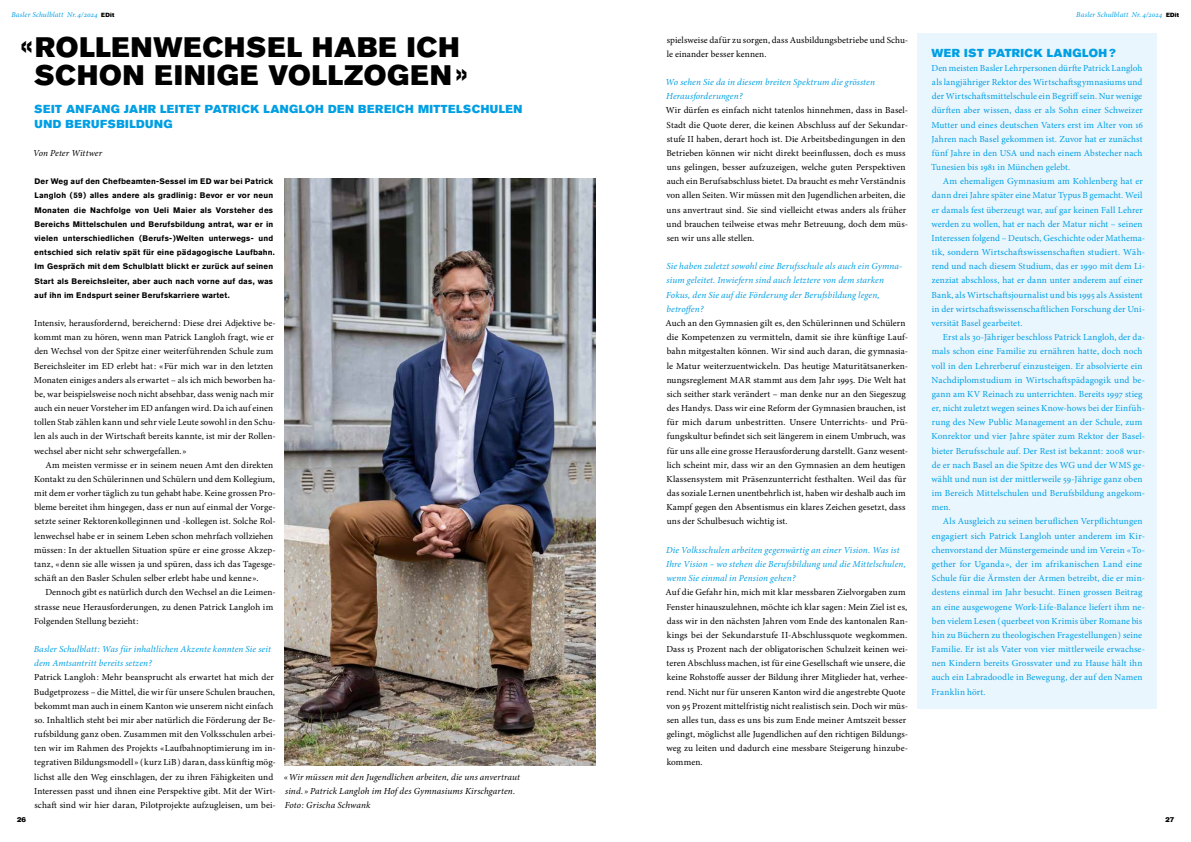
<style>
.page{position:relative;width:1191px;height:842px;background:#fff}
.page>*{position:absolute;margin:0;border:0;box-sizing:border-box;transform-origin:0 0}
.t1{font:28px/28.3px "Akzidenz Grotesk Pro Super";letter-spacing:.035em;color:#000;text-align:center}
.t2{font:11.5px/14.2px "Akzidenz Grotesk Pro Super";letter-spacing:.04em;color:#009fe3}
.t3{font:9.2px/14.2px "Minion Pro";letter-spacing:.01em;color:#000}
.t4{font:9.2px/14.2px "Minion Pro";letter-spacing:.01em;color:#009fe3}
.t5{font:italic 9.2px/14.2px "Minion Pro";letter-spacing:.01em;color:#009fe3}
.t6{font:italic 9.2px/14.2px "Minion Pro";letter-spacing:.01em;color:#000}
.t7{font:700 8px/14.2px "Akzidenz Grotesk Pro";letter-spacing:.02em;color:#000}
.t8{font:italic 7.5px "Minion Pro";letter-spacing:.015em;color:#009fe3}
.t9{font:7px "Akzidenz Grotesk Pro Super";color:#000}
.s1{font-family:"Akzidenz Grotesk Pro Super";font-style:normal;font-size:6px;color:#000}
</style>
<div class="page">
<img style="left:285px;top:179px;width:310px;height:586px">
<div style="left:917px;top:34px;width:240px;height:675px;background:#eaf6fe"></div>
<p class="t8" style="left:12px;top:9px;width:104px">Basler Schulblatt Nr.4/2024 <span class="s1">EDit</span></p>
<p class="t8" style="left:1076px;top:9px;width:104px">Basler Schulblatt Nr.4/2024 <span class="s1">EDit</span></p>
<h1 class="t1" style="left:21px;top:33px;width:448px">«ROLLENWECHSEL HABE ICH<br>SCHON EINIGE VOLLZOGEN »</h1>
<p class="t2" style="left:34px;top:102px;width:489px">SEIT ANFANG JAHR LEITET PATRICK LANGLOH DEN BEREICH MITTELSCHULEN<br>UND BERUFSBILDUNG</p>
<p class="t6" style="left:33px;top:146px;width:71px">Von Peter Wittwer</p>
<p class="t7" style="left:34px;top:174px;width:242px">Der Weg auf den Chefbeamten-Sessel im ED war bei Patrick Langloh ( 59 ) alles andere als gradlinig : Bevor er vor neun Monaten die Nachfolge von Ueli Maier als Vorsteher des Bereichs Mittelschulen und Berufsbildung antrat, war er in vielen unterschiedlichen ( Berufs- )Welten unterwegs- und entschied sich relativ spät für eine pädagogische Laufbahn.<br>Im Gespräch mit dem Schulblatt blickt er zurück auf seinen Start als Bereichsleiter, aber auch nach vorne auf das, was auf ihn im Endspurt seiner Berufskarriere wartet.</p>
<p class="t3" style="left:34px;top:316px;width:243px">Intensiv, herausfordernd, bereichernd : Diese drei Adjektive be&shy;kommt man zu hören, wenn man Patrick Langloh fragt, wie er den Wechsel von der Spitze einer weiterführenden Schule zum Bereichsleiter im ED erlebt hat : « Für mich war in den letzten Monaten einiges anders als erwartet – als ich mich beworben ha&shy;be, war beispielsweise noch nicht absehbar, dass wenig nach mir auch ein neuer Vorsteher im ED anfangen wird. Da ich auf einen tollen Stab zählen kann und sehr viele Leute sowohl in den Schu&shy;len als auch in der Wirtschaft bereits kannte, ist mir der Rollen&shy;wechsel aber nicht sehr schwergefallen. »</p>
<p class="t3" style="left:34px;top:458px;width:243px;text-indent:11px">Am meisten vermisse er in seinem neuen Amt den direkten Kontakt zu den Schülerinnen und Schülern und dem Kollegium, mit dem er vorher täglich zu tun gehabt habe. Keine grossen Pro&shy;bleme bereitet ihm hingegen, dass er nun auf einmal der Vorge&shy;setzte seiner Rektorenkolleginnen und -kollegen ist. Solche Rol&shy;lenwechsel habe er in seinem Leben schon mehrfach vollziehen müssen : In der aktuellen Situation spüre er eine grosse Akzep&shy;tanz, « denn sie alle wissen ja und spüren, dass ich das Tagesge&shy;schäft an den Basler Schulen selber erlebt habe und kenne ».</p>
<p class="t3" style="left:34px;top:585px;width:243px;text-indent:11px">Dennoch gibt es natürlich durch den Wechsel an die Leimen&shy;strasse neue Herausforderungen, zu denen Patrick Langloh im<br>Folgenden Stellung bezieht :</p>
<p class="t5" style="left:34px;top:642px;width:239px">Basler Schulblatt : Was für inhaltlichen Akzente konnten Sie seit dem Amtsantritt bereits setzen ?</p>
<p class="t3" style="left:34px;top:670px;width:243px">Patrick Langloh : Mehr beansprucht als erwartet hat mich der Budgetprozess – die Mittel, die wir für unsere Schulen brauchen, bekommt man auch in einem Kanton wie unserem nicht einfach so. Inhaltlich steht bei mir aber natürlich die Förderung der Be&shy;rufsbildung ganz oben. Zusammen mit den Volksschulen arbei&shy;ten wir im Rahmen des Projekts « Laufbahnoptimierung im in&shy;tegrativen Bildungsmodell » ( kurz LiB ) daran, dass künftig mög&shy;lichst alle den Weg einschlagen, der zu ihren Fähigkeiten und Interessen passt und ihnen eine Perspektive gibt. Mit der Wirt&shy;schaft sind wir hier daran, Pilotprojekte aufzugleisen, um bei-</p>
<p class="t6" style="left:284px;top:769px;width:238px">« Wir müssen mit den Jugendlichen arbeiten, die uns anvertraut sind. » Patrick Langloh im Hof des Gymnasiums Kirschgarten.<br>Foto : Grischa Schwank</p>
<p class="t3" style="left:666px;top:33px;width:243px">spielsweise dafür zu sorgen, dass Ausbildungsbetriebe und Schu&shy;le einander besser kennen.</p>
<p class="t5" style="left:665px;top:75px;width:211px">Wo sehen Sie da in diesem breiten Spektrum die grössten<br>Herausforderungen ?</p>
<p class="t3" style="left:666px;top:103px;width:244px">Wir dürfen es einfach nicht tatenlos hinnehmen, dass in Basel-Stadt die Quote derer, die keinen Abschluss auf der Sekundar&shy;stufe II haben, derart hoch ist. Die Arbeitsbedingungen in den Betrieben können wir nicht direkt beeinflussen, doch es muss uns gelingen, besser aufzuzeigen, welche guten Perspektiven auch ein Berufsabschluss bietet. Da braucht es mehr Verständnis von allen Seiten. Wir müssen mit den Jugendlichen arbeiten, die uns anvertraut sind. Sie sind vielleicht etwas anders als früher und brauchen teilweise etwas mehr Betreuung, doch dem müs&shy;sen wir uns alle stellen.</p>
<p class="t5" style="left:666px;top:259px;width:238px">Sie haben zuletzt sowohl eine Berufsschule als auch ein Gymna&shy;sium geleitet. Inwiefern sind auch letztere von dem starken Fokus, den Sie auf die Förderung der Berufsbildung legen, betroffen ?</p>
<p class="t3" style="left:665px;top:316px;width:244px">Auch an den Gymnasien gilt es, den Schülerinnen und Schülern die Kompetenzen zu vermitteln, damit sie ihre künftige Lauf&shy;bahn mitgestalten können. Wir sind auch daran, die gymnasia&shy;le Matur weiterzuentwickeln. Das heutige Maturitätsanerken&shy;nungsreglement MAR stammt aus dem Jahr 1995. Die Welt hat sich seither stark verändert – man denke nur an den Siegeszug des Handys. Dass wir eine Reform der Gymnasien brauchen, ist für mich darum unbestritten. Unsere Unterrichts- und Prü&shy;fungskultur befindet sich seit längerem in einem Umbruch, was für uns alle eine grosse Herausforderung darstellt. Ganz wesent&shy;lich scheint mir, dass wir an den Gymnasien an dem heutigen Klassensystem mit Präsenzunterricht festhalten. Weil das für das soziale Lernen unentbehrlich ist, haben wir deshalb auch im Kampf gegen den Absentismus ein klares Zeichen gesetzt, dass uns der Schulbesuch wichtig ist.</p>
<p class="t5" style="left:666px;top:543px;width:241px">Die Volksschulen arbeiten gegenwärtig an einer Vision. Was ist<br>Ihre Vision – wo stehen die Berufsbildung und die Mittelschulen, wenn Sie einmal in Pension gehen ?</p>
<p class="t3" style="left:665px;top:585px;width:244px">Auf die Gefahr hin, mich mit klar messbaren Zielvorgaben zum Fenster hinauszulehnen, möchte ich klar sagen : Mein Ziel ist es, dass wir in den nächsten Jahren vom Ende des kantonalen Ran&shy;kings bei der Sekundarstufe II-Abschlussquote wegkommen.<br>Dass 15 Prozent nach der obligatorischen Schulzeit keinen wei&shy;teren Abschluss machen, ist für eine Gesellschaft wie unsere, die keine Rohstoffe ausser der Bildung ihrer Mitglieder hat, verhee&shy;rend. Nicht nur für unseren Kanton wird die angestrebte Quote von 95 Prozent mittelfristig nicht realistisch sein. Doch wir müs&shy;sen alles tun, dass es uns bis zum Ende meiner Amtszeit besser gelingt, möglichst alle Jugendlichen auf den richtigen Bildungs&shy;weg zu leiten und dadurch eine messbare Steigerung hinzube&shy;kommen.</p>
<p class="t2" style="left:931px;top:46px;width:186px">WER IST PATRICK LANGLOH ?</p>
<p class="t4" style="left:931px;top:61px;width:213px;text-align:justify">Den meisten Basler Lehrpersonen dürfte Patrick Langloh als langjähriger Rektor des Wirtschaftsgymnasiums und der Wirtschaftsmittelschule ein Begriff sein. Nur wenige dürften aber wissen, dass er als Sohn einer Schweizer Mutter und eines deutschen Vaters erst im Alter von 16<br>Jahren nach Basel gekommen ist. Zuvor hat er zunächst fünf Jahre in den USA und nach einem Abstecher nach Tunesien bis 1981 in München gelebt.</p>
<p class="t4" style="left:931px;top:174px;width:215px;text-indent:11px">Am ehemaligen Gymnasium am Kohlenberg hat er dann drei Jahre später eine Matur Typus B gemacht. Weil er damals fest überzeugt war, auf gar keinen Fall Lehrer werden zu wollen, hat er nach der Matur nicht – seinen Interessen folgend – Deutsch, Geschichte oder Mathema&shy;tik, sondern Wirtschaftswissenschaften studiert. Wäh&shy;rend und nach diesem Studium, das er 1990 mit dem Li&shy;zenziat abschloss, hat er dann unter anderem auf einer Bank, als Wirtschaftsjournalist und bis 1995 als Assistent in der wirtschaftswissenschaftlichen Forschung der Uni&shy;versität Basel gearbeitet.</p>
<p class="t4" style="left:931px;top:330px;width:215px;text-indent:11px">Erst als 30-Jähriger beschloss Patrick Langloh, der da&shy;mals schon eine Familie zu ernähren hatte, doch noch voll in den Lehrerberuf einzusteigen. Er absolvierte ein Nachdiplomstudium in Wirtschaftspädagogik und be&shy;gann am KV Reinach zu unterrichten. Bereits 1997 stieg er, nicht zuletzt wegen seines Know-hows bei der Einfüh&shy;rung des New Public Management an der Schule, zum Konrektor und vier Jahre später zum Rektor der Basel&shy;bieter Berufsschule auf. Der Rest ist bekannt : 2008 wur&shy;de er nach Basel an die Spitze des WG und der WMS ge&shy;wählt und nun ist der mittlerweile 59-Jährige ganz oben im Bereich Mittelschulen und Berufsbildung angekom&shy;men.</p>
<p class="t4" style="left:931px;top:514px;width:215px;text-indent:11px">Als Ausgleich zu seinen beruflichen Verpflichtungen engagiert sich Patrick Langloh unter anderem im Kir&shy;chenvorstand der Münstergemeinde und im Verein « To&shy;gether for Uganda », der im afrikanischen Land eine Schule für die Ärmsten der Armen betreibt, die er min&shy;destens einmal im Jahr besucht. Einen grossen Beitrag an eine ausgewogene Work-Life-Balance liefert ihm ne&shy;ben vielem Lesen ( querbeet von Krimis über Romane bis hin zu Büchern zu theologischen Fragestellungen ) seine Familie. Er ist als Vater von vier mittlerweile erwachse&shy;nen Kindern bereits Grossvater und zu Hause hält ihn auch ein Labradoodle in Bewegung, der auf den Namen Franklin hört.</p>
<p class="t9" style="left:17px;top:815px;width:10px">26</p>
<p class="t9" style="left:1165px;top:815px;width:10px">27</p>
</div>
